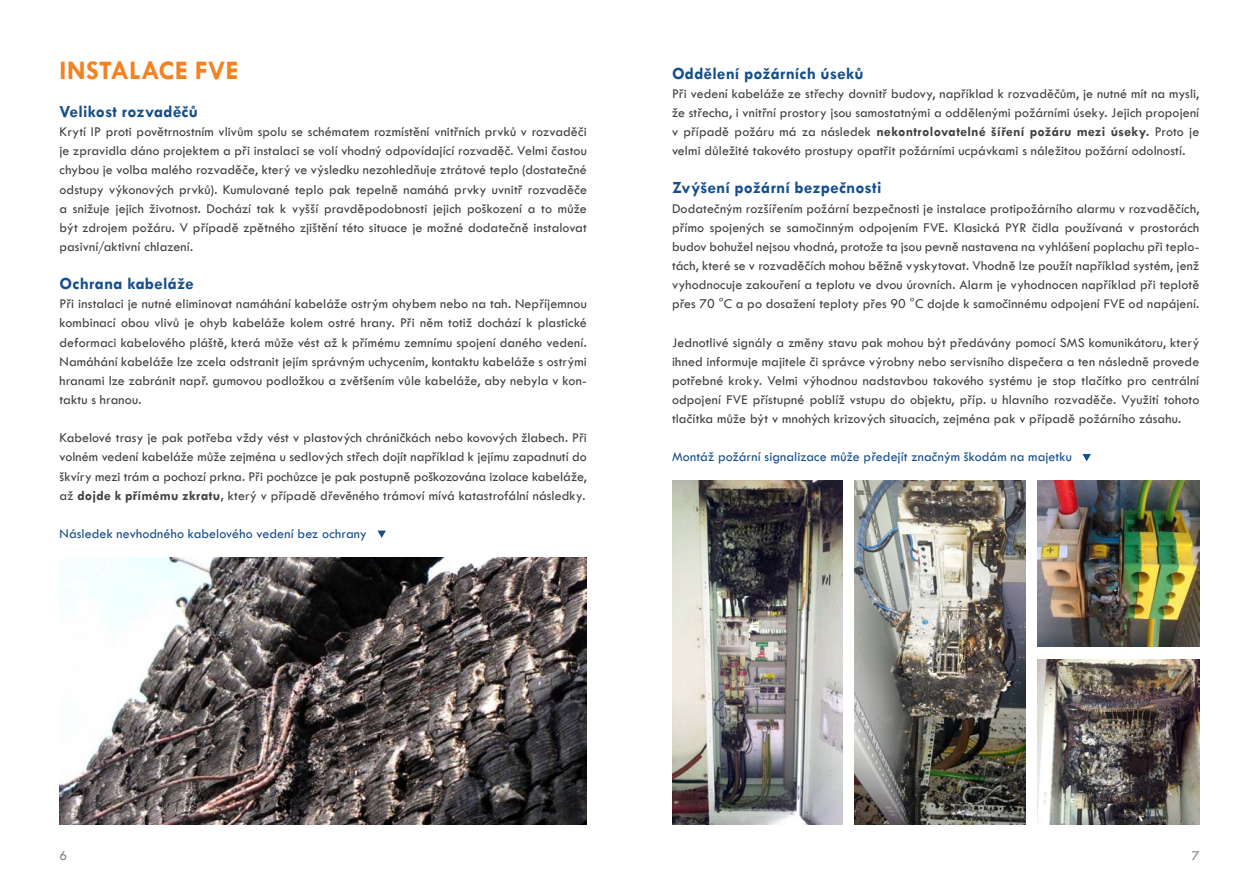
<style>
.page{position:relative;width:1259px;height:893px;background:#fff}
.page>*{position:absolute;margin:0;border:0;box-sizing:border-box;transform-origin:0 0}
.t1{font:700 27px "Tw Cen";letter-spacing:.015em;color:#f58220}
.t2{font:700 17.25px "Tw Cen";letter-spacing:.01em;color:#144e8c}
.t3{font:13.95px/19.2px "Tw Cen";letter-spacing:.005em;color:#414042;text-align:justify}
.t4{font:13.95px "Tw Cen";letter-spacing:.005em;color:#144e8c}
.t5{font:13.95px "Tw Cen";color:#808285}
.s1{font-weight:700}
</style>
<div class="page">
<img style="left:1037px;top:659px;width:162px;height:166px">
<img style="left:1037px;top:480px;width:162px;height:166px">
<img style="left:672px;top:480px;width:170px;height:345px">
<img style="left:855px;top:480px;width:170px;height:345px">
<img style="left:60px;top:557px;width:527px;height:268px">
<svg style="left:377px;top:531px;width:9px;height:7px"></svg>
<svg style="left:1082px;top:454px;width:9px;height:7px"></svg>
<h1 class="t1" style="left:60px;top:54px;width:180px">Instalace FVE</h1>
<p class="t2" style="left:60px;top:101px;width:140px">Velikost rozvaděčů</p>
<p class="t3" style="left:60px;top:122px;width:529px">Krytí IP proti povětrnostním vlivům spolu se schématem rozmístění vnitřních prvků v rozvaděči je zpravidla dáno projektem a při instalaci se volí vhodný odpovídající rozvaděč. Velmi častou chybou je volba malého rozvaděče, který ve výsledku nezohledňuje ztrátové teplo (dostatečné odstupy výkonových prvků). Kumulované teplo pak tepelně namáhá prvky uvnitř rozvaděče a snižuje jejich životnost. Dochází tak k vyšší pravděpodobnosti jejich poškození a to může být zdrojem požáru. V případě zpětného zjištění této situace je možné dodatečně instalovat pasivní/aktivní chlazení.</p>
<p class="t2" style="left:60px;top:273px;width:136px">Ochrana kabeláže</p>
<p class="t3" style="left:60px;top:294px;width:529px">Při instalaci je nutné eliminovat namáhání kabeláže ostrým ohybem nebo na tah. Nepříjemnou kombinací obou vlivů je ohyb kabeláže kolem ostré hrany. Při něm totiž dochází k plastické deformaci kabelového pláště, která může vést až k přímému zemnímu spojení daného vedení.<br>Namáhání kabeláže lze zcela odstranit jejím správným uchycením, kontaktu kabeláže s ostrými hranami lze zabránit např. gumovou podložkou a zvětšením vůle kabeláže, aby nebyla v kon&shy;taktu s hranou.</p>
<p class="t3" style="left:60px;top:428px;width:529px">Kabelové trasy je pak potřeba vždy vést v plastových chráničkách nebo kovových žlabech. Při volném vedení kabeláže může zejména u sedlových střech dojít například k jejímu zapadnutí do škvíry mezi trám a pochozí prkna. Při pochůzce je pak postupně poškozována izolace kabeláže, až <span class="s1">dojde k přímému zkratu,</span> který v případě dřevěného trámoví mívá katastrofální následky.</p>
<p class="t4" style="left:60px;top:525px;width:309px">Následek nevhodného kabelového vedení bez ochrany</p>
<p class="t2" style="left:672px;top:63px;width:193px">Oddělení požárních úseků</p>
<p class="t3" style="left:672px;top:84px;width:529px">Při vedení kabeláže ze střechy dovnitř budovy, například k rozvaděčům, je nutné mít na mysli, že střecha, i vnitřní prostory jsou samostatnými a oddělenými požárními úseky. Jejich propojení v případě požáru má za následek <span class="s1">nekontrolovatelné šíření požáru mezi úseky.</span> Proto je velmi důležité takovéto prostupy opatřit požárními ucpávkami s náležitou požární odolností.</p>
<p class="t2" style="left:672px;top:178px;width:211px">Zvýšení požární bezpečnosti</p>
<p class="t3" style="left:672px;top:199px;width:529px">Dodatečným rozšířením požární bezpečnosti je instalace protipožárního alarmu v rozvaděčích, přímo spojených se samočinným odpojením FVE. Klasická PYR čidla používaná v prostorách budov bohužel nejsou vhodná, protože ta jsou pevně nastavena na vyhlášení poplachu při teplo&shy;tách, které se v rozvaděčích mohou běžně vyskytovat. Vhodně lze použít například systém, jenž vyhodnocuje zakouření a teplotu ve dvou úrovních. Alarm je vyhodnocen například při teplotě přes 70 °C a po dosažení teploty přes 90 °C dojde k samočinnému odpojení FVE od napájení.</p>
<p class="t3" style="left:672px;top:333px;width:529px">Jednotlivé signály a změny stavu pak mohou být předávány pomocí SMS komunikátoru, který ihned informuje majitele či správce výrobny nebo servisního dispečera a ten následně provede potřebné kroky. Velmi výhodnou nadstavbou takového systému je stop tlačítko pro centrální odpojení FVE přístupné poblíž vstupu do objektu, příp. u hlavního rozvaděče. Využití tohoto tlačítka může být v mnohých krizových situacích, zejména pak v případě požárního zásahu.</p>
<p class="t4" style="left:672px;top:449px;width:401px">Montáž požární signalizace může předejít značným škodám na majetku</p>
<p class="t5" style="left:60px;top:847px;width:9px">6</p>
<p class="t5" style="left:1191px;top:847px;width:9px">7</p>
</div>
